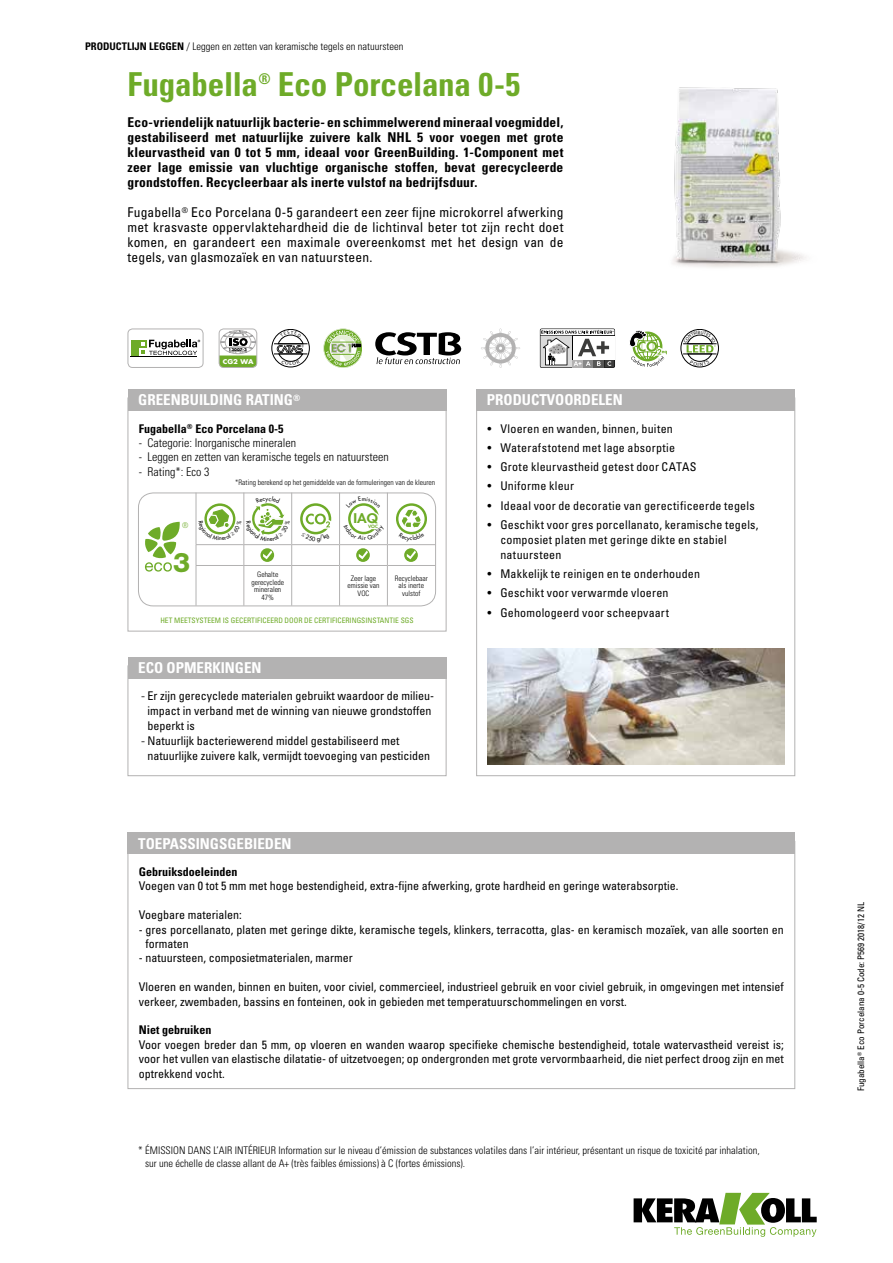
<style>
.page{position:relative;width:893px;height:1263px;background:#fff}
.page>*{position:absolute;margin:0;border:0;box-sizing:border-box;transform-origin:0 0}
.t1{font:700 condensed 33px "Univers LT Std";letter-spacing:-.005em;color:#6eab28}
.t2{font:800 27px "Helvetica Neue LT Std";color:#6eab28}
.t3{font:700 condensed 15px "Univers LT Std";color:#fff}
.t4{font:700 condensed 14.85px "Univers LT Std";color:#6eab28}
.t5{font:700 condensed 13.5px/15px "Univers LT Std";letter-spacing:.015em;color:#000;text-align:justify}
.t6{font:condensed 13.5px/15px "Univers LT Std";letter-spacing:.01em;color:#000;text-align:justify}
.t7{font:800 12.75px "Futura Std";color:#6eab28;scale:1.11 1}
.t8{font:condensed 12px/14.4px "Univers LT Std";color:#000}
.t9{font:condensed 12px/15px "Univers LT Std";letter-spacing:.02em;color:#000}
.t10{font:300 condensed 12px "Univers LT Std";color:#000}
.t11{font:700 condensed 12px "Univers LT Std";color:#000}
.t12{font:condensed 12px "Univers LT Std";letter-spacing:.025em;color:#000}
.t13{font:300 condensed 10.5px/13.5px "Univers LT Std";color:#000}
.t14{font:condensed 9px "Univers LT Std";color:#000}
.t15{font:300 condensed 7.8px "Univers LT Std";color:#6eab28}
.t16{font:300 condensed 7.5px/7.5px "Univers LT Std";color:#000;text-align:center}
.t17{font:condensed 7.5px "Univers LT Std";color:#6eab28}
.t18{font:700 6.45px "Futura Std";color:#fff;scale:1.08 1}
.t19{font:800 4.35px "Futura Std";color:#6eab28;scale:1.11 1}
.t20{font:700 3.75px "Futura Std";color:#000;scale:1.08 1}
.s1{font-weight:700}
.s2{font-size:13.05px}
.s3{font-weight:300;font-stretch:normal}
</style>
<div class="page">
<svg style="left:634px;top:1193px;width:183px;height:44px"></svg>
<div style="left:476px;top:389px;width:319px;height:21px;background:#b3b2b2"></div>
<div style="left:128px;top:665px;width:318px;height:111px;border:1px solid #b3b2b2"></div>
<div style="left:128px;top:657px;width:318px;height:21px;background:#b3b2b2"></div>
<div style="left:128px;top:832px;width:667px;height:22px;background:#b3b2b2"></div>
<div style="left:128px;top:398px;width:318px;height:233px;border:1px solid #b3b2b2"></div>
<div style="left:128px;top:389px;width:318px;height:21px;background:#b3b2b2"></div>
<img style="left:487px;top:648px;width:298px;height:116px">
<div style="left:138px;top:493px;width:298px;height:113px;border:1px solid #b3b2b2;border-radius:15px"></div>
<hr style="left:244px;top:493px;width:1px;height:51px;background:#b3b2b2">
<hr style="left:291px;top:493px;width:1px;height:51px;background:#b3b2b2">
<hr style="left:339px;top:493px;width:1px;height:51px;background:#b3b2b2">
<hr style="left:292px;top:544px;width:48px;height:1px;background:#b3b2b2">
<hr style="left:387px;top:544px;width:48px;height:1px;background:#b3b2b2">
<hr style="left:196px;top:565px;width:48px;height:1px;background:#b3b2b2">
<hr style="left:196px;top:566px;width:1px;height:40px;background:#b3b2b2">
<hr style="left:244px;top:565px;width:48px;height:1px;background:#b3b2b2">
<hr style="left:243px;top:566px;width:1px;height:40px;background:#b3b2b2">
<hr style="left:292px;top:565px;width:48px;height:1px;background:#b3b2b2">
<hr style="left:340px;top:565px;width:47px;height:1px;background:#b3b2b2">
<hr style="left:339px;top:566px;width:1px;height:40px;background:#b3b2b2">
<hr style="left:387px;top:565px;width:48px;height:1px;background:#b3b2b2">
<hr style="left:387px;top:566px;width:1px;height:40px;background:#b3b2b2">
<hr style="left:387px;top:493px;width:1px;height:51px;background:#b3b2b2">
<hr style="left:196px;top:493px;width:1px;height:51px;background:#b3b2b2">
<hr style="left:291px;top:566px;width:1px;height:40px;background:#b3b2b2">
<svg style="left:145px;top:522px;width:35px;height:50px"></svg>
<div style="left:300px;top:503px;width:31px;height:31px;border:3px solid #6eab28;border-radius:50%"></div>
<div style="left:396px;top:503px;width:31px;height:31px;border:2px solid #6eab28;border-radius:50%"></div>
<svg style="left:404px;top:548px;width:14px;height:14px"></svg>
<svg style="left:407px;top:550px;width:9px;height:9px"></svg>
<img style="left:673px;top:87px;width:133px;height:181px">
<div style="left:681px;top:329px;width:38px;height:38px;border:1px solid #000;border-radius:50%"></div>
<hr style="left:683px;top:354px;width:33px;height:1px;background:#000">
<hr style="left:683px;top:343px;width:34px;height:1px;background:#000">
<div style="left:128px;top:329px;width:75px;height:39px;border:1px solid #b3b2b2;border-radius:5px"></div>
<hr style="left:131px;top:356px;width:66px;height:1px;background:#000">
<div style="left:131px;top:348px;width:8px;height:8px;background:#6eab28"></div>
<svg style="left:131px;top:340px;width:69px;height:15px"></svg>
<svg style="left:323px;top:329px;width:38px;height:39px"></svg>
<svg style="left:375px;top:332px;width:86px;height:32px"></svg>
<svg style="left:219px;top:329px;width:38px;height:39px"></svg>
<div style="left:272px;top:329px;width:38px;height:38px;border:1px solid #000;border-radius:50%"></div>
<hr style="left:274px;top:354px;width:33px;height:1px;background:#000">
<hr style="left:274px;top:343px;width:33px;height:1px;background:#000">
<svg style="left:540px;top:329px;width:75px;height:39px"></svg>
<svg style="left:540px;top:329px;width:74px;height:38px"></svg>
<svg style="left:629px;top:330px;width:38px;height:37px"></svg>
<svg style="left:481px;top:329px;width:39px;height:39px"></svg>
<svg style="left:196px;top:496px;width:96px;height:69px"></svg>
<svg style="left:301px;top:514px;width:31px;height:21px"></svg>
<svg style="left:339px;top:503px;width:49px;height:62px"></svg>
<svg style="left:399px;top:510px;width:25px;height:25px"></svg>
<svg style="left:684px;top:331px;width:32px;height:35px"></svg>
<svg style="left:277px;top:331px;width:27px;height:34px"></svg>
<p class="t13" style="left:85px;top:40px;width:320px"><span class="s1">PRODUCTLIJN LEGGEN</span> / Leggen en zetten van keramische tegels en natuursteen</p>
<h1 class="t1" style="left:128px;top:64px;width:132px">Fugabella</h1>
<p class="t4" style="left:258px;top:70px;width:14px">®</p>
<h1 class="t1" style="left:278px;top:64px;width:244px">Eco Porcelana 0-5</h1>
<p class="t5" style="left:128px;top:114px;width:437px">Eco-vriendelijk natuurlijk bacterie- en schimmelwerend mineraal voegmiddel, gestabiliseerd met natuurlijke zuivere kalk NHL 5 voor voegen met grote kleurvastheid van 0 tot 5 mm, ideaal voor GreenBuilding. 1-Component met zeer lage emissie van vluchtige organische stoffen, bevat gerecycleerde grondstoffen. Recycleerbaar als inerte vulstof na bedrijfsduur.</p>
<p class="t6" style="left:128px;top:204px;width:437px">Fugabella<sup>®</sup> Eco Porcelana 0-5 garandeert een zeer fijne microkorrel afwerking met krasvaste oppervlaktehardheid die de lichtinval beter tot zijn recht doet komen, en garandeert een maximale overeenkomst met het design van de tegels, van glasmozaïek en van natuursteen.</p>
<p class="t20" style="left:229px;top:347px;width:19px">13007-3</p>
<p class="t18" style="left:223px;top:357px;width:30px">CG2 WA</p>
<p class="t3" style="left:138px;top:391px;width:164px">GREENBUILDING RATING<sup>®</sup></p>
<p class="t11" style="left:139px;top:421px;width:146px">Fugabella<sup>®</sup> Eco Porcelana 0-5</p>
<p class="t10" style="left:139px;top:435px;width:159px">- Categorie: Inorganische mineralen</p>
<p class="t10" style="left:139px;top:450px;width:251px">- Leggen en zetten van keramische tegels en natuursteen</p>
<p class="t10" style="left:139px;top:464px;width:72px">- Rating*: Eco 3</p>
<p class="t16" style="left:235px;top:478px;width:201px">*Rating berekend op het gemiddelde van de formuleringen van de kleuren</p>
<p class="t15" style="left:182px;top:520px;width:8px">®</p>
<h2 class="t2" style="left:173px;top:546px;width:19px">3</h2>
<p class="t7" style="left:354px;top:511px;width:23px"><span class="s2">I</span>AQ</p>
<p class="t19" style="left:368px;top:524px;width:10px">VOC</p>
<p class="t16" style="left:252px;top:571px;width:34px">Gehalte gerecyclede mineralen<br>47%</p>
<p class="t16" style="left:347px;top:574px;width:34px">Zeer lage emissie van<br>VOC</p>
<p class="t16" style="left:395px;top:574px;width:34px">Recyclebaar als inerte vulstof</p>
<p class="t17" style="left:160px;top:615px;width:255px">HET MEETSYSTEEM IS GECERTIFICEERD DOOR DE CERTIFICERINGSINSTANTIE SGS</p>
<p class="t3" style="left:138px;top:658px;width:125px">ECO OPMERKINGEN</p>
<p class="t8" style="left:147px;top:688px;width:288px;line-height:15px;text-indent:-6px"><span class="s3">-</span> Er zijn gerecyclede materialen gebruikt waardoor de milieu&shy;impact in verband met de winning van nieuwe grondstoffen beperkt is</p>
<p class="t8" style="left:147px;top:733px;width:284px;line-height:15px;text-indent:-6px"><span class="s3">-</span> Natuurlijk bacteriewerend middel gestabiliseerd met natuurlijke zuivere kalk, vermijdt toevoeging van pesticiden</p>
<p class="t3" style="left:138px;top:834px;width:155px">TOEPASSINGSGEBIEDEN</p>
<p class="t3" style="left:487px;top:391px;width:137px">PRODUCTVOORDELEN</p>
<p class="t8" style="left:488px;top:421px;width:187px">• Vloeren en wanden, binnen, buiten</p>
<p class="t12" style="left:488px;top:440px;width:189px">• Waterafstotend met lage absorptie</p>
<p class="t9" style="left:488px;top:459px;width:210px">• Grote kleurvastheid getest door CATAS</p>
<p class="t9" style="left:488px;top:478px;width:88px">• Uniforme kleur</p>
<p class="t8" style="left:488px;top:498px;width:269px">• Ideaal voor de decoratie van gerectificeerde tegels</p>
<p class="t9" style="left:500px;top:517px;width:260px;text-indent:-13px">• Geschikt voor gres porcellanato, keramische tegels, composiet platen met geringe dikte en stabiel natuursteen</p>
<p class="t9" style="left:488px;top:566px;width:214px">• Makkelijk te reinigen en te onderhouden</p>
<p class="t9" style="left:488px;top:585px;width:182px">• Geschikt voor verwarmde vloeren</p>
<p class="t8" style="left:488px;top:605px;width:183px">• Gehomologeerd voor scheepvaart</p>
<p class="t11" style="left:139px;top:864px;width:100px">Gebruiksdoeleinden</p>
<p class="t8" style="left:139px;top:879px;width:541px">Voegen van 0 tot 5 mm met hoge bestendigheid, extra-fijne afwerking, grote hardheid en geringe waterabsorptie.</p>
<p class="t8" style="left:139px;top:907px;width:104px">Voegbare materialen:</p>
<p class="t8" style="left:146px;top:922px;width:640px;text-indent:-7px">- gres porcellanato, platen met geringe dikte, keramische tegels, klinkers, terracotta, glas- en keramisch mozaïek, van alle soorten en formaten</p>
<p class="t8" style="left:139px;top:951px;width:215px">- natuursteen, composietmaterialen, marmer</p>
<p class="t8" style="left:139px;top:979px;width:646px">Vloeren en wanden, binnen en buiten, voor civiel, commercieel, industrieel gebruik en voor civiel gebruik, in omgevingen met intensief verkeer, zwembaden, bassins en fonteinen, ook in gebieden met temperatuurschommelingen en vorst.</p>
<p class="t11" style="left:139px;top:1023px;width:74px">Niet gebruiken</p>
<p class="t8" style="left:139px;top:1037px;width:646px;text-align:justify">Voor voegen breder dan 5 mm, op vloeren en wanden waarop specifieke chemische bestendigheid, totale watervastheid vereist is; voor het vullen van elastische dilatatie- of uitzetvoegen; op ondergronden met grote vervormbaarheid, die niet perfect droog zijn en met optrekkend vocht.</p>
<p class="t13" style="left:145px;top:1143px;width:616px;text-indent:-7px">* ÉMISSION DANS L’AIR INTÉRIEUR Information sur le niveau d’émission de substances volatiles dans l’air intérieur, présentant un risque de toxicité par inhalation, sur une échelle de classe allant de A+ (très faibles émissions) à C (fortes émissions).</p>
<p class="t14" style="left:855px;top:1091px;width:190px;rotate:-90deg">Fugabella<sup>®</sup> Eco Porcelana 0-5 Code: P569 2018/12 NL</p>
</div>
